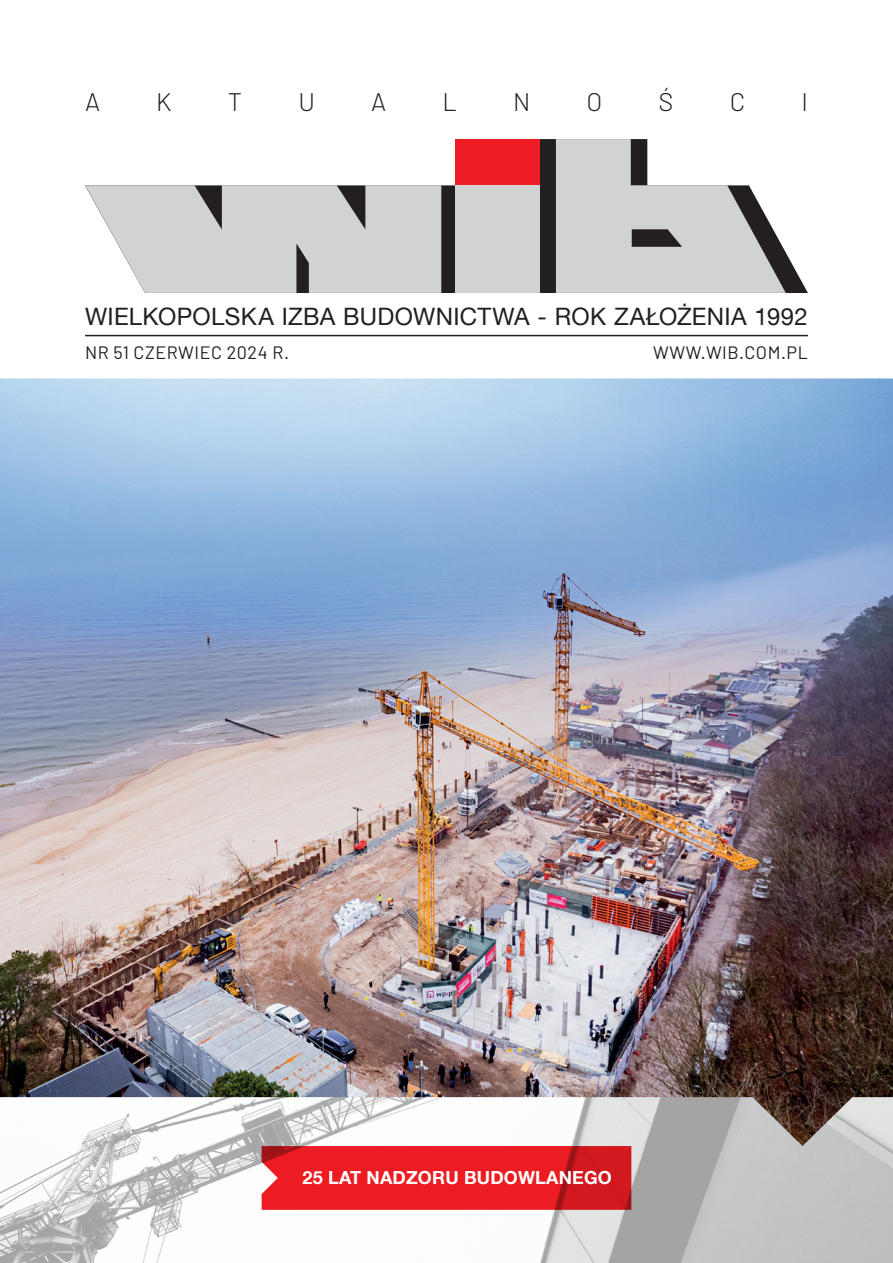
<style>
.page{position:relative;width:893px;height:1263px;background:#fff}
.page>*{position:absolute;margin:0;border:0;box-sizing:border-box;transform-origin:0 0}
.t1{font:300 25.5px "Barlow";color:#231f20}
.t2{font:24px "Helvetica Neue LT Com";letter-spacing:.015em;color:#231f20}
.t3{font:18px "Barlow";letter-spacing:.03em;color:#231f20}
.t4{font:700 18px "Helvetica Neue LT Com";letter-spacing:.01em;color:#fff}
</style>
<div class="page">
<img style="left:0;top:1146px;width:893px;height:117px">
<svg style="left:441px;top:139px;width:367px;height:154px;fill:#231f20"></svg>
<div style="left:455px;top:139px;width:84px;height:46px;background:#ee1d23"></div>
<svg style="left:85px;top:185px;width:356px;height:108px;background:#cccdce"></svg>
<div style="left:455px;top:185px;width:84px;height:108px;background:#d1d2d4"></div>
<svg style="left:556px;top:139px;width:230px;height:154px"></svg>
<hr style="left:85px;top:335px;width:723px;height:1px;background:#231f20">
<svg style="left:262px;top:1146px;width:369px;height:64px;background:#e41e23"></svg>
<img style="left:0;top:378px;width:893px;height:768px">
<p class="t1" style="left:85px;top:86px;width:17px">A</p>
<p class="t1" style="left:156px;top:86px;width:17px">K</p>
<p class="t1" style="left:228px;top:86px;width:16px">T</p>
<p class="t1" style="left:298px;top:86px;width:18px">U</p>
<p class="t1" style="left:371px;top:86px;width:17px">A</p>
<p class="t1" style="left:442px;top:86px;width:16px">L</p>
<p class="t1" style="left:513px;top:86px;width:19px">N</p>
<p class="t1" style="left:587px;top:86px;width:17px">O</p>
<p class="t1" style="left:659px;top:86px;width:16px">Ś</p>
<p class="t1" style="left:730px;top:86px;width:17px">C</p>
<p class="t1" style="left:801px;top:86px;width:8px">I</p>
<p class="t2" style="left:85px;top:301px;width:724px">WIELKOPOLSKA IZBA BUDOWNICTWA - ROK ZAŁOŻENIA 1992</p>
<p class="t3" style="left:85px;top:341px;width:205px">NR 51 CZERWIEC 2024 R.</p>
<p class="t3" style="left:653px;top:341px;width:156px">WWW.WIB.COM.PL</p>
<p class="t4" style="left:303px;top:1166px;width:311px">25 LAT NADZORU BUDOWLANEGO</p>
</div>
